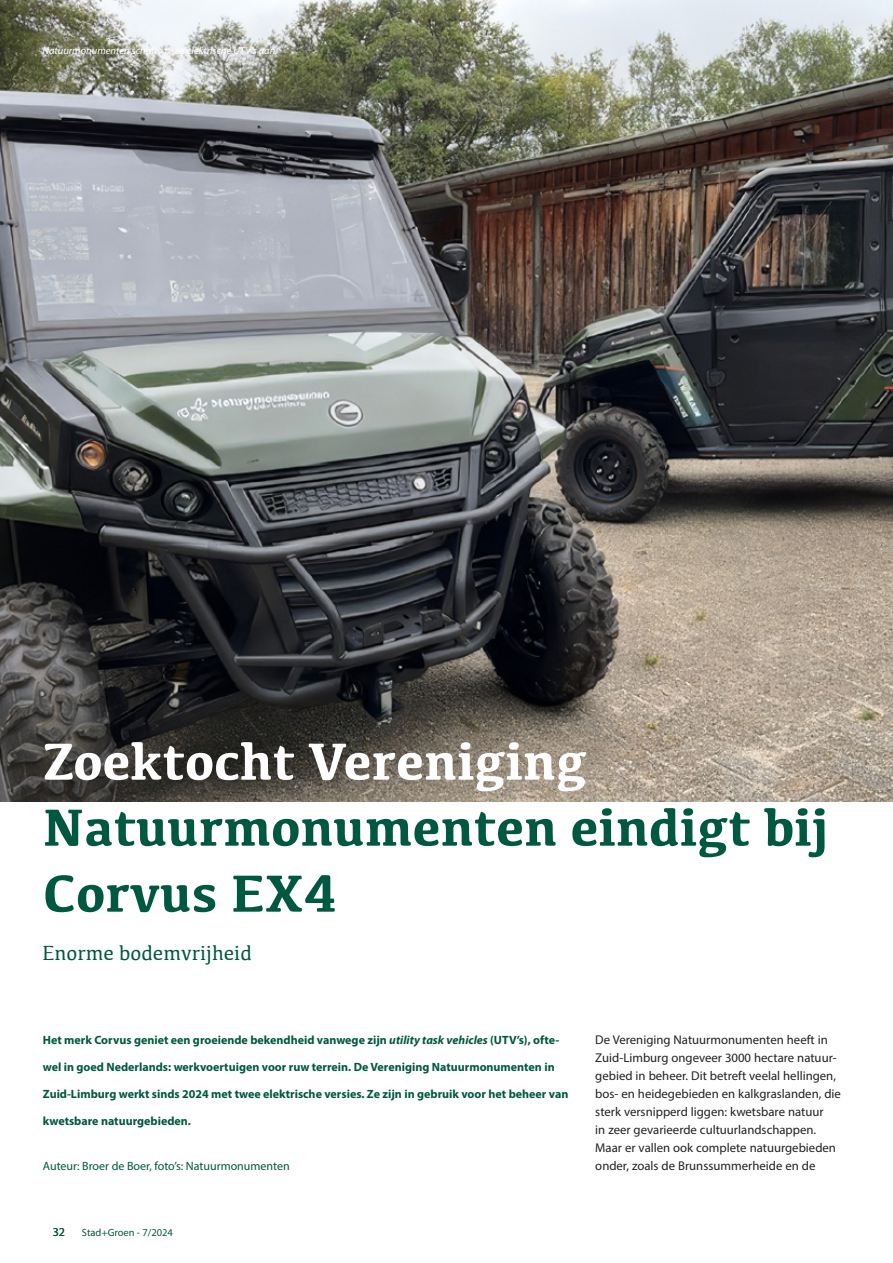
<style>
.page{position:relative;width:893px;height:1263px;background:#fff}
.page>*{position:absolute;margin:0;border:0;box-sizing:border-box;transform-origin:0 0}
.t1{font:700 54px/66px "Kefa";color:#005840}
.t2{font:700 54px "Kefa";color:#fff}
.t3{font:21px "Kefa";color:#005840}
.t4{font:12.75px/18px "Myriad Pro";color:#231f20}
.t5{font:700 12px "Myriad Pro";color:#005840}
.t6{font:12px "Myriad Pro";color:#005840}
.t7{font:italic 10.5px "Myriad Pro";color:#fff}
.t8{font:10.5px "Myriad Pro";color:#005840}
.s1{font-style:italic}
</style>
<div class="page">
<img style="left:0;top:0;width:893px;height:802px">
<p class="t7" style="left:43px;top:44px;width:236px">Natuurmonumenten schafte twee elektrische UTV’s aan.</p>
<h1 class="t2" style="left:43px;top:725px;width:546px">Zoektocht Vereniging</h1>
<h1 class="t1" style="left:43px;top:792px;width:788px">Natuurmonumenten eindigt bij<br>Corvus EX4</h1>
<h2 class="t3" style="left:43px;top:938px;width:211px">Enorme bodemvrijheid</h2>
<p class="t5" style="left:43px;top:1032px;width:518px">Het merk Corvus geniet een groeiende bekendheid vanwege zijn <span class="s1">utility task vehicles</span> (UTV’s), ofte-</p>
<p class="t5" style="left:43px;top:1059px;width:513px">wel in goed Nederlands: werkvoertuigen voor ruw terrein. De Vereniging Natuurmonumenten in</p>
<p class="t5" style="left:43px;top:1086px;width:527px">Zuid-Limburg werkt sinds 2024 met twee elektrische versies. Ze zijn in gebruik voor het beheer van</p>
<p class="t5" style="left:43px;top:1113px;width:150px">kwetsbare natuurgebieden.</p>
<p class="t6" style="left:43px;top:1159px;width:248px">Auteur: Broer de Boer, foto’s: Natuurmonumenten</p>
<p class="t6" style="left:53px;top:1224px;width:14px">32</p>
<p class="t8" style="left:82px;top:1226px;width:93px">Stad+Groen - 7/2024</p>
<p class="t4" style="left:595px;top:1031px;width:247px">De Vereniging Natuurmonumenten heeft in Zuid-Limburg ongeveer 3000 hectare natuur&shy;gebied in beheer. Dit betreft veelal hellingen, bos- en heidegebieden en kalkgraslanden, die sterk versnipperd liggen: kwetsbare natuur<br>in zeer gevarieerde cultuurlandschappen.<br>Maar er vallen ook complete natuurgebieden onder, zoals de Brunssummerheide en de</p>
</div>
